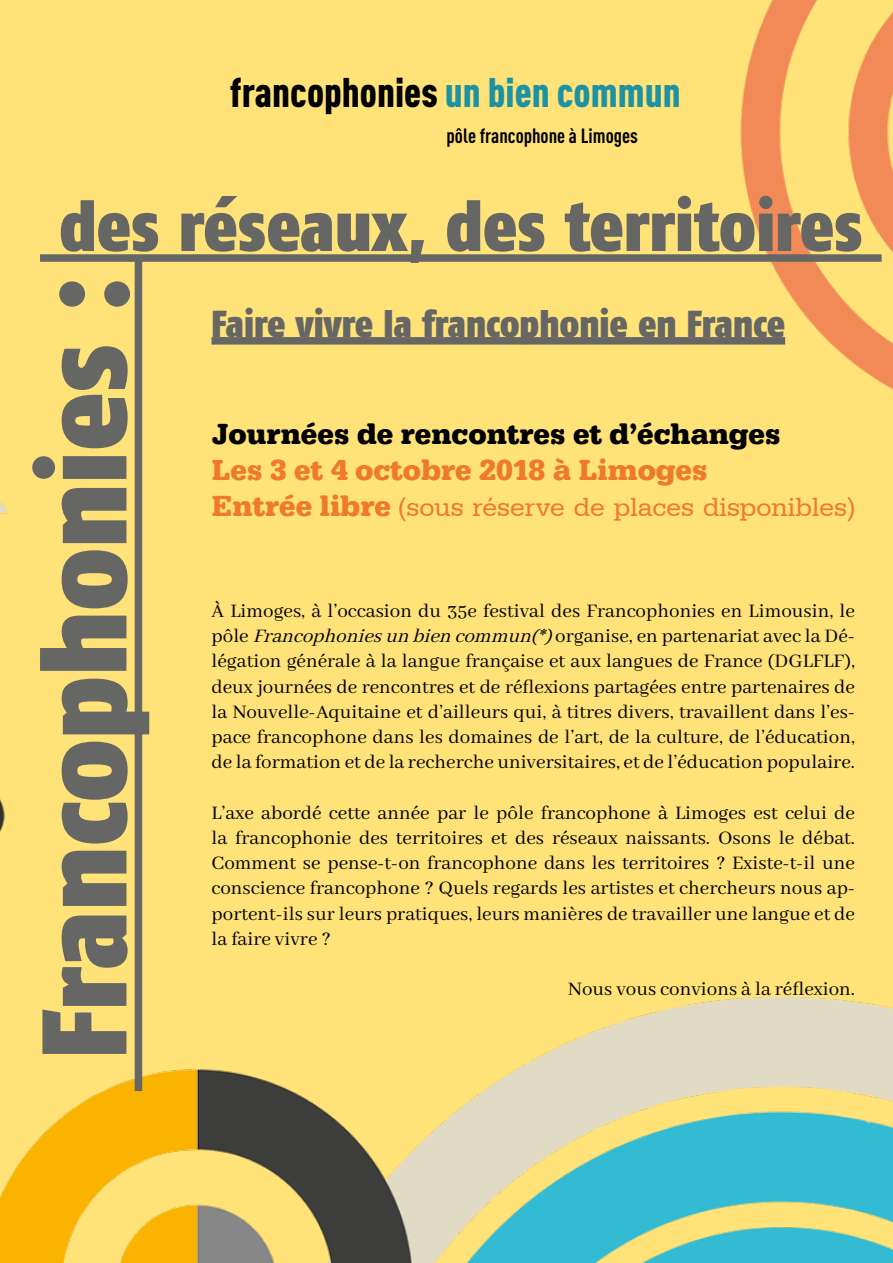
<style>
.page{position:relative;width:893px;height:1263px;background:#fff}
.page>*{position:absolute;margin:0;border:0;box-sizing:border-box;transform-origin:0 0}
.t1{font:900 120px "Fago Co Lf";color:#666665}
.t2{font:900 70.5px "Fago Co Lf";letter-spacing:-.005em;color:#666665}
.t3{font:900 40.8px "DIN Cond";color:#000}
.t4{font:900 37.5px "Fago Co Lf";letter-spacing:-.005em;color:#666665}
.t5{font:700 30px "URW Typewriter T";color:#000}
.t6{font:700 30px "URW Typewriter T";color:#ef7a2a}
.t7{font:27px "URW Typewriter T";color:#ef7a2a}
.t8{font:21px/25.2px "Abhaya Libre";color:#000;text-align:justify}
.t9{font:700 20.4px "DIN Cond";color:#000}
.s1{color:#1e92a2}
.s2{font-weight:700;font-size:30px}
.s3{font-style:italic}
</style>
<div class="page">
<img style="left:0;top:0;width:893px;height:1263px">
<div style="left:135px;top:258px;width:7px;height:833px;background:#666665"></div>
<div style="left:40px;top:254px;width:842px;height:8px;background:#666665"></div>
<div style="left:212px;top:337px;width:573px;height:8px;background:#666665"></div>
<h3 class="t3" style="left:230px;top:67px;width:452px">francophonies <span class="s1">un bien commun</span></h3>
<p class="t9" style="left:447px;top:123px;width:193px">pôle francophone à Limoges</p>
<h2 class="t2" style="left:59px;top:184px;width:805px">des réseaux, des territoires</h2>
<h1 class="t1" style="left:12px;top:1059px;width:784px;rotate:-90deg">Francophonies :</h1>
<h3 class="t4" style="left:212px;top:301px;width:575px">Faire vivre la francophonie en France</h3>
<h3 class="t5" style="left:212px;top:416px;width:570px">Journées de rencontres et d’échanges</h3>
<h3 class="t6" style="left:212px;top:452px;width:497px">Les 3 et 4 octobre 2018 à Limoges</h3>
<p class="t7" style="left:212px;top:492px;width:645px"><span class="s2">Entrée libre</span> (sous réserve de places disponibles)</p>
<p class="t8" style="left:212px;top:599px;width:645px">À Limoges, à l’occasion du 35e festival des Francophonies en Limousin, le pôle <span class="s3">Francophoniesunbiencommun(*)</span>organise, en partenariat avec la Dé&shy;légation générale à la langue française et aux langues de France (DGLFLF), deux journées de rencontres et de réflexions partagées entre partenaires de la Nouvelle-Aquitaine et d’ailleurs qui, à titres divers, travaillent dans l’es&shy;pace francophone dans les domaines de l’art, de la culture, de l’éducation, de la formation et de la recherche universitaires, et de l’éducation populaire.</p>
<p class="t8" style="left:212px;top:801px;width:645px">L’axe abordé cette année par le pôle francophone à Limoges est celui de la francophonie des territoires et des réseaux naissants. Osons le débat.<br>Comment se pense-t-on francophone dans les territoires ? Existe-t-il une conscience francophone ? Quels regards les artistes et chercheurs nous ap&shy;portent-ils sur leurs pratiques, leurs manières de travailler une langue et de la faire vivre ?</p>
<p class="t8" style="left:568px;top:977px;width:288px">Nous vous convions à la réflexion.</p>
</div>
